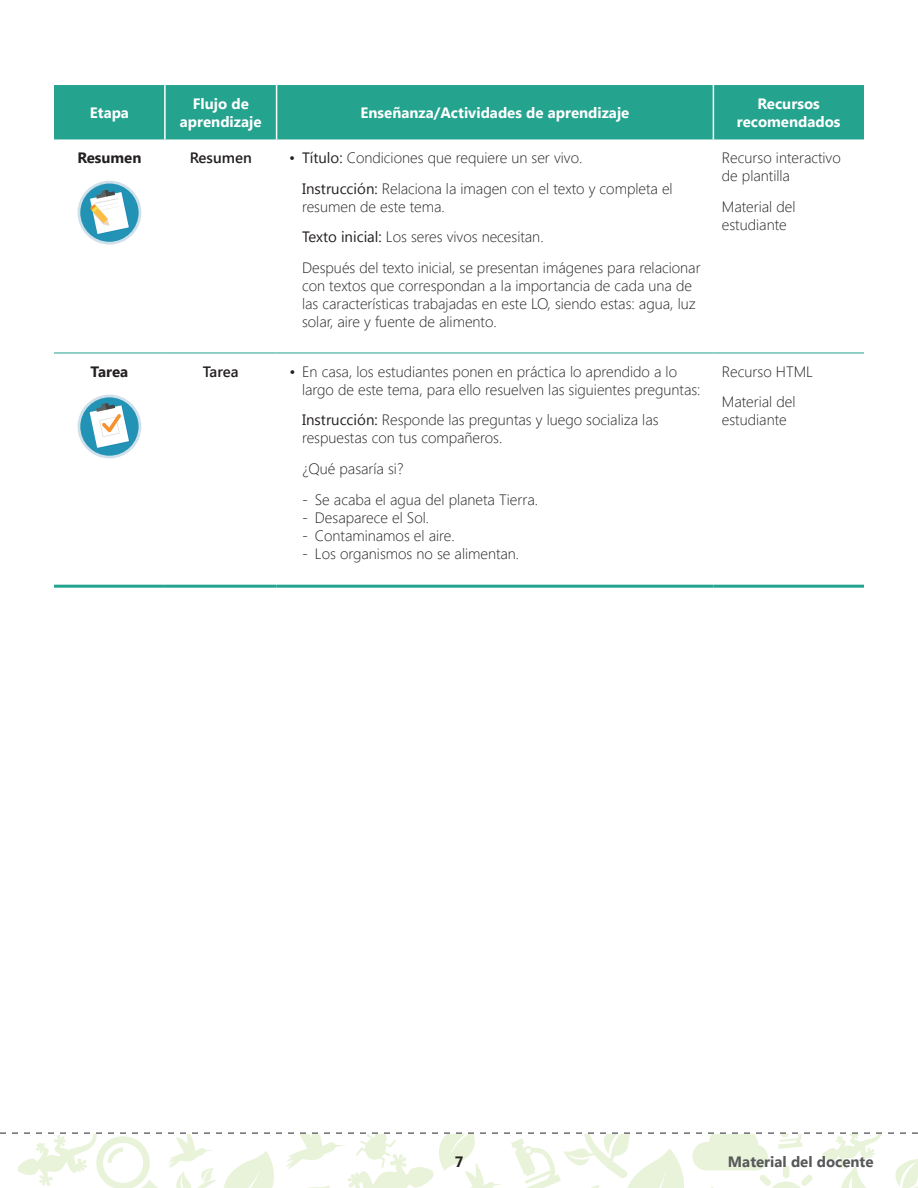
<style>
.page{position:relative;width:918px;height:1188px;background:#fff}
.page>*{position:absolute;margin:0;border:0;box-sizing:border-box;transform-origin:0 0}
.t1{font:300 15px/18px "Segoe UI";color:#231f20}
.t2{font:700 15px/18px "Segoe UI";color:#fff;text-align:center}
.t3{font:700 15px "Segoe UI";color:#57585a}
.t4{font:700 15px "Segoe UI";color:#231f20}
.t5{font:600 15px "Segoe UI";color:#231f20}
.s1{font-weight:400}
</style>
<div class="page">
<svg style="left:0;top:1132px;width:918px;height:56px"></svg>
<div style="left:54px;top:85px;width:810px;height:54px;background:#24a38f"></div>
<hr style="left:54px;top:353px;width:111px;height:1px;background:#24a38f">
<hr style="left:165px;top:353px;width:112px;height:1px;background:#24a38f">
<hr style="left:277px;top:353px;width:436px;height:1px;background:#24a38f">
<hr style="left:713px;top:353px;width:151px;height:1px;background:#24a38f">
<hr style="left:164px;top:85px;width:2px;height:54px;background:#fff">
<hr style="left:276px;top:85px;width:1px;height:54px;background:#fff">
<hr style="left:713px;top:85px;width:1px;height:54px;background:#fff">
<hr style="left:54px;top:585px;width:111px;height:3px;background:#24a38f">
<hr style="left:165px;top:585px;width:112px;height:3px;background:#24a38f">
<hr style="left:277px;top:585px;width:436px;height:3px;background:#24a38f">
<hr style="left:713px;top:585px;width:151px;height:3px;background:#24a38f">
<svg style="left:78px;top:181px;width:63px;height:64px"></svg>
<div style="left:80px;top:184px;width:59px;height:58px;background:#2293b4;border-radius:50%"></div>
<svg style="left:90px;top:190px;width:40px;height:45px"></svg>
<div style="left:78px;top:395px;width:63px;height:63px;background:#cfe0ea;border-radius:50%"></div>
<div style="left:80px;top:397px;width:59px;height:59px;background:#2293b4;border-radius:50%"></div>
<svg style="left:90px;top:403px;width:40px;height:46px"></svg>
<p class="t2" style="left:90px;top:103px;width:41px">Etapa</p>
<p class="t2" style="left:180px;top:94px;width:83px">Flujo de aprendizaje</p>
<p class="t2" style="left:361px;top:103px;width:270px">Enseñanza/Actividades de aprendizaje</p>
<p class="t2" style="left:737px;top:94px;width:105px">Recursos recomendados</p>
<p class="t4" style="left:77px;top:147px;width:66px">Resumen</p>
<p class="t5" style="left:190px;top:145px;width:64px">Resumen</p>
<p class="t1" style="left:302px;top:141px;width:372px;line-height:30.8px;text-indent:-13px"><span class="s1">• Título:</span> Condiciones que requiere un ser vivo.<br><span class="s1">Instrucción:</span> Relaciona la imagen con el texto y completa el</p>
<p class="t1" style="left:302px;top:190px;width:400px;line-height:30.8px">resumen de este tema.<br><span class="s1">Texto inicial:</span> Los seres vivos necesitan.<br>Después del texto inicial, se presentan imágenes para relacionar</p>
<p class="t1" style="left:302px;top:276px;width:395px">con textos que correspondan a la importancia de cada una de las características trabajadas en este LO, siendo estas: agua, luz solar, aire y fuente de alimento.</p>
<p class="t1" style="left:722px;top:148px;width:120px">Recurso interactivo de plantilla</p>
<p class="t1" style="left:722px;top:197px;width:75px">Material del estudiante</p>
<p class="t4" style="left:91px;top:361px;width:39px">Tarea</p>
<p class="t5" style="left:203px;top:359px;width:37px">Tarea</p>
<p class="t1" style="left:302px;top:362px;width:400px;text-indent:-13px"><span class="s1">•</span> En casa, los estudiantes ponen en práctica lo aprendido a lo largo de este tema, para ello resuelven las siguientes preguntas:</p>
<p class="t1" style="left:302px;top:410px;width:358px"><span class="s1">Instrucción:</span> Responde las preguntas y luego socializa las respuestas con tus compañeros.</p>
<p class="t1" style="left:302px;top:459px;width:103px">¿Qué pasaría si?</p>
<p class="t1" style="left:302px;top:490px;width:237px">- Se acaba el agua del planeta Tierra.</p>
<p class="t1" style="left:302px;top:508px;width:129px">- Desaparece el Sol.</p>
<p class="t1" style="left:302px;top:526px;width:154px">- Contaminamos el aire.</p>
<p class="t1" style="left:302px;top:544px;width:219px">- Los organismos no se alimentan.</p>
<p class="t1" style="left:722px;top:355px;width:93px;line-height:30.8px">Recurso HTML<br>Material del</p>
<p class="t1" style="left:722px;top:410px;width:66px">estudiante</p>
<p class="t4" style="left:455px;top:1151px;width:10px">7</p>
<p class="t3" style="left:728px;top:1151px;width:147px">Material del docente</p>
</div>
